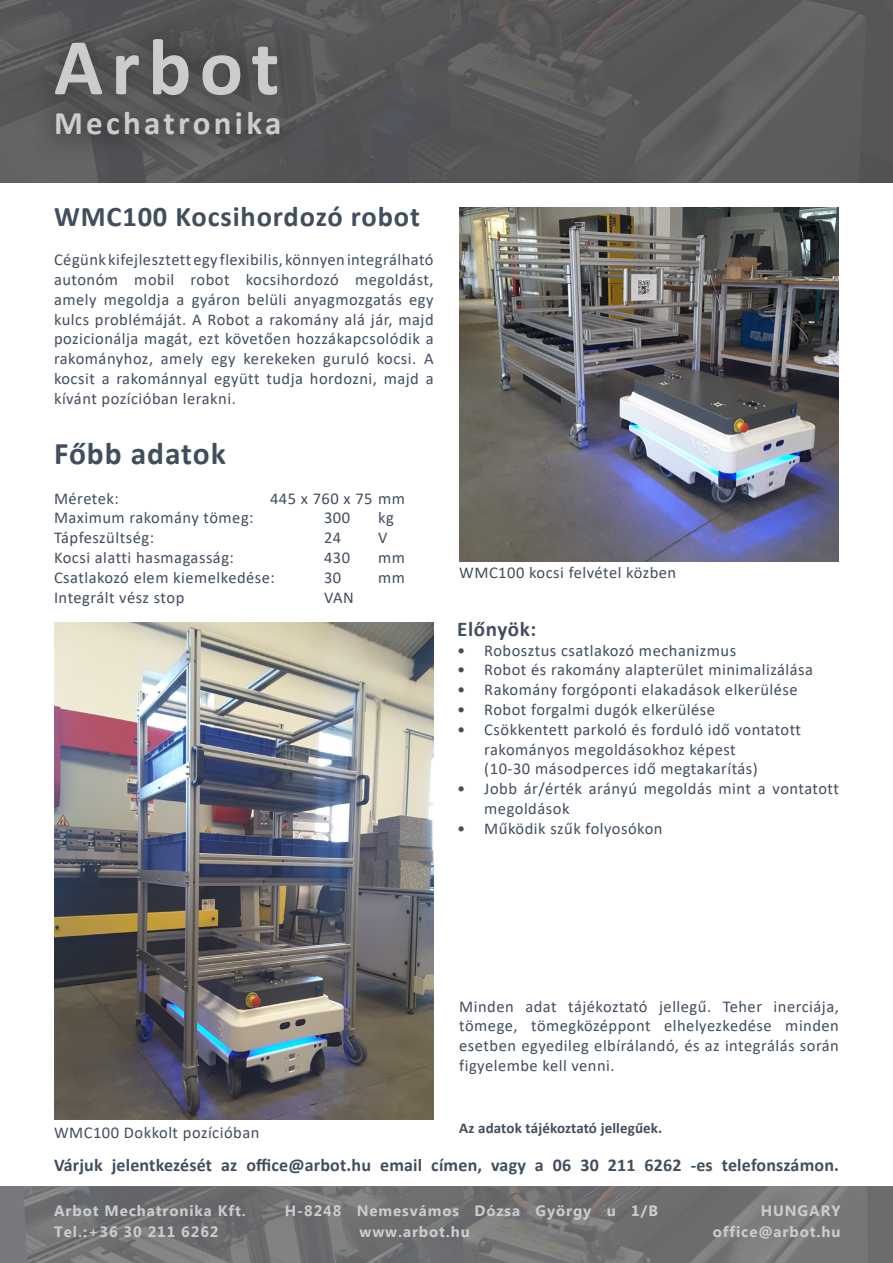
<style>
.page{position:relative;width:893px;height:1263px;background:#fff}
.page>*{position:absolute;margin:0;border:0;box-sizing:border-box;transform-origin:0 0}
.t1{font:700 81px "Calibri";letter-spacing:.1em;color:#cbccce}
.t2{font:700 33px "Calibri";letter-spacing:.1em;color:#cbccce}
.t3{font:700 31.5px "Calibri";letter-spacing:.03em;color:#414e5e}
.t4{font:700 28.5px "Calibri";letter-spacing:.03em;color:#414e5e}
.t5{font:700 21px "Calibri";letter-spacing:.03em;color:#414e5e}
.Paragraph_Style_1{font:700 18px "Calibri";letter-spacing:.01em;color:#414e5e}
.t6{font:16.5px/19.8px "Calibri";letter-spacing:.03em;color:#414e5e;text-align:justify}
.t7{font:700 15px "Microsoft Tai Le";letter-spacing:.06em;color:#cbccce}
.Paragraph_Style_1-2{font:700 15px "Calibri";letter-spacing:.01em;color:#414e5e}
</style>
<div class="page">
<img style="left:0;top:0;width:893px;height:183px">
<div style="left:0;top:1186px;width:893px;height:77px;background:#7c7e81"></div>
<img style="left:23px;top:1186px;width:870px;height:77px">
<div style="left:29px;top:12px;width:277px;height:149px;background:#231f20;opacity:.34"></div>
<img style="left:54px;top:623px;width:379px;height:497px">
<img style="left:459px;top:207px;width:380px;height:354px">
<h1 class="t1" style="left:54px;top:10px;width:227px">Arbot</h1>
<h2 class="t2" style="left:54px;top:99px;width:229px">Mechatronika</h2>
<p class="t4" style="left:54px;top:196px;width:367px">WMC100 Kocsihordozó robot</p>
<p class="t6" style="left:54px;top:249px;width:381px">Cégünk kifejlesztett egy flexibilis, könnyen integrálható autonóm mobil robot kocsihordozó megoldást, amely megoldja a gyáron belüli anyagmozgatás egy kulcs problémáját. A Robot a rakomány alá jár, majd pozicionálja magát, ezt követően hozzákapcsolódik a rakományhoz, amely egy kerekeken guruló kocsi. A kocsit a rakománnyal együtt tudja hordozni, majd a kívánt pozícióban lerakni.</p>
<p class="t3" style="left:54px;top:431px;width:173px">Főbb adatok</p>
<p class="t6" style="left:54px;top:488px;width:66px">Méretek:</p>
<p class="t6" style="left:270px;top:488px;width:136px">445 x 760 x 75 mm</p>
<p class="t6" style="left:54px;top:508px;width:201px">Maximum rakomány tömeg:</p>
<p class="t6" style="left:324px;top:508px;width:28px">300</p>
<p class="t6" style="left:378px;top:508px;width:17px">kg</p>
<p class="t6" style="left:54px;top:527px;width:102px">Tápfeszültség:</p>
<p class="t6" style="left:324px;top:527px;width:19px">24</p>
<p class="t6" style="left:378px;top:527px;width:11px">V</p>
<p class="t6" style="left:54px;top:547px;width:182px">Kocsi alatti hasmagasság:</p>
<p class="t6" style="left:324px;top:547px;width:28px">430</p>
<p class="t6" style="left:378px;top:547px;width:28px">mm</p>
<p class="t6" style="left:54px;top:567px;width:223px">Csatlakozó elem kiemelkedése:</p>
<p class="t6" style="left:324px;top:567px;width:19px">30</p>
<p class="t6" style="left:378px;top:567px;width:28px">mm</p>
<p class="t6" style="left:54px;top:587px;width:132px">Integrált vész stop</p>
<p class="t6" style="left:324px;top:587px;width:31px">VAN</p>
<p class="t6" style="left:459px;top:562px;width:218px">WMC100 kocsi felvétel közben</p>
<p class="t5" style="left:457px;top:614px;width:80px">Előnyök:</p>
<p class="t6" style="left:457px;top:640px;width:280px">• Robosztus csatlakozó mechanizmus</p>
<p class="t6" style="left:457px;top:659px;width:357px">• Robot és rakomány alapterület minimalizálása</p>
<p class="t6" style="left:457px;top:679px;width:342px">• Rakomány forgóponti elakadások elkerülése</p>
<p class="t6" style="left:457px;top:699px;width:259px">• Robot forgalmi dugók elkerülése</p>
<p class="t6" style="left:484px;top:719px;width:318px;text-align:left;text-indent:-27px">• Csökkentett parkoló és forduló idő vontatott rakományos megoldásokhoz képest<br>(10-30 másodperces idő megtakarítás)</p>
<p class="t6" style="left:484px;top:778px;width:356px;text-indent:-27px">• Jobb ár/érték arányú megoldás mint a vontatott megoldások</p>
<p class="t6" style="left:457px;top:818px;width:207px">• Működik szűk folyosókon</p>
<p class="t6" style="left:54px;top:1122px;width:207px">WMC100 Dokkolt pozícióban</p>
<p class="t6" style="left:459px;top:996px;width:381px">Minden adat tájékoztató jellegű. Teher inerciája, tömege, tömegközéppont elhelyezkedése minden esetben egyedileg elbírálandó, és az integrálás során figyelembe kell venni.</p>
<p class="Paragraph_Style_1-2" style="left:459px;top:1117px;width:205px">Az adatok tájékoztató jellegűek.</p>
<p class="Paragraph_Style_1" style="left:54px;top:1152px;width:786px">Várjuk jelentkezését az office@arbot.hu email címen, vagy a 06 30 211 6262 -es telefonszámon.</p>
<p class="t7" style="left:54px;top:1202px;width:193px">Arbot Mechatronika Kft.</p>
<p class="t7" style="left:285px;top:1202px;width:375px">H-8248 Nemesvámos Dózsa György u 1/B</p>
<p class="t7" style="left:761px;top:1202px;width:81px">HUNGARY</p>
<p class="t7" style="left:54px;top:1223px;width:166px">Tel.:+36 30 211 6262</p>
<p class="t7" style="left:359px;top:1223px;width:112px">www.arbot.hu</p>
<p class="t7" style="left:713px;top:1223px;width:129px">office@arbot.hu</p>
</div>
